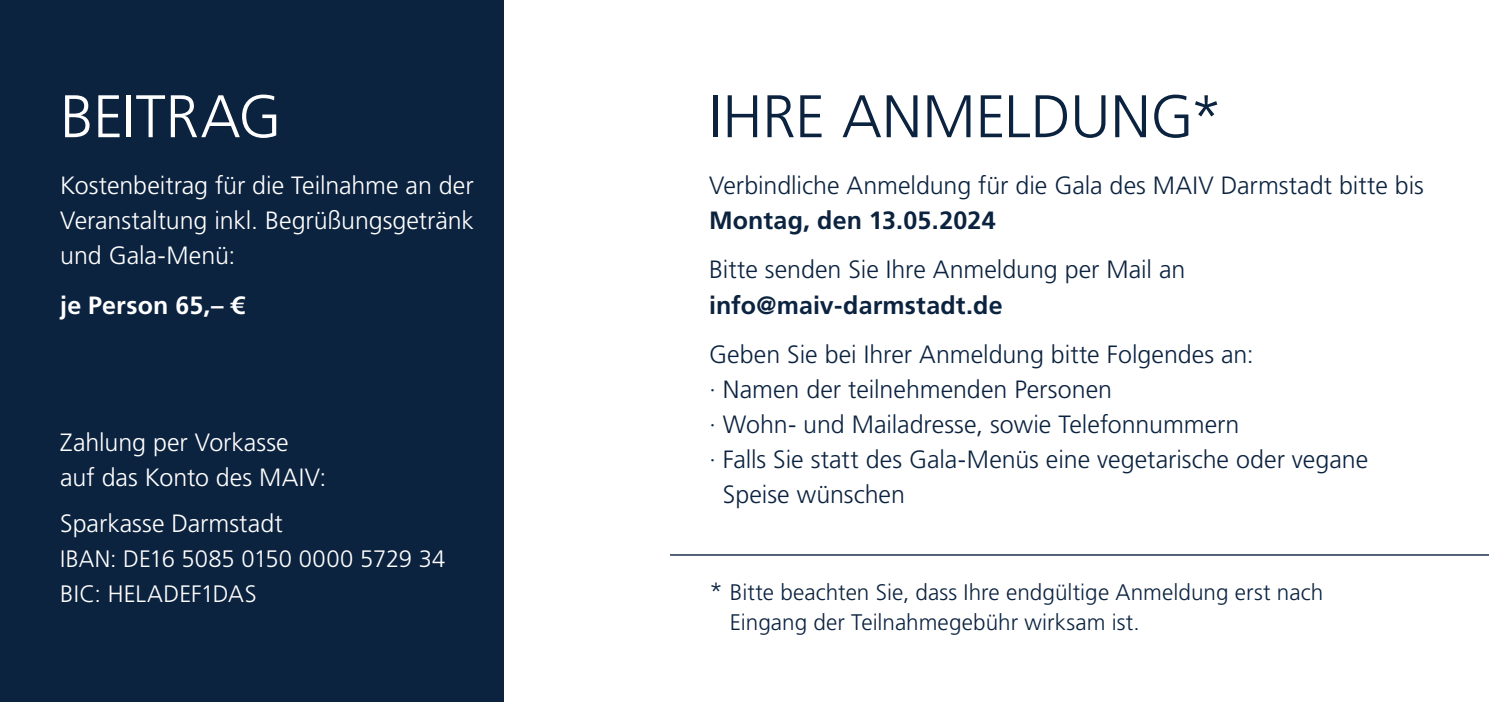
<style>
.page{position:relative;width:1489px;height:702px;background:#fff}
.page>*{position:absolute;margin:0;border:0;box-sizing:border-box;transform-origin:0 0}
.t1{font:300 60px "Frutiger LT Pro";color:#0c2340}
.t2{font:300 60px "Frutiger LT Pro";letter-spacing:-.005em;color:#fff}
.t3{font:300 25px "Frutiger LT Pro";color:#0c2340}
.t4{font:300 25px/35px "Frutiger LT Pro";letter-spacing:-.005em;color:#fff;text-align:justify}
.t5{font:700 25px "Frutiger LT Pro";letter-spacing:.005em;color:#0c2340}
.t6{font:700 25px "Frutiger LT Pro";letter-spacing:.005em;color:#fff}
.t7{font:300 23.75px/35px "Frutiger LT Pro";letter-spacing:.005em;color:#fff}
.t8{font:300 22.5px/30px "Frutiger LT Pro";color:#0c2340}
.s1{font-size:25px}
</style>
<div class="page">
<div style="left:0;top:0;width:503px;height:702px;background:#0c2340"></div>
<hr style="left:670px;top:554px;width:818px;height:1px;background:#0c2340">
<h1 class="t2" style="left:60px;top:82px;width:223px">BEITRAG</h1>
<h1 class="t1" style="left:709px;top:82px;width:515px">IHRE ANMELDUNG*</h1>
<p class="t3" style="left:709px;top:171px;width:716px">Verbindliche Anmeldung für die Gala des MAIV Darmstadt bitte bis</p>
<p class="t5" style="left:709px;top:206px;width:288px">Montag, den 13.05.2024</p>
<p class="t3" style="left:709px;top:255px;width:478px">Bitte senden Sie Ihre Anmeldung per Mail an</p>
<p class="t5" style="left:709px;top:290px;width:295px">info@maiv-darmstadt.de</p>
<p class="t3" style="left:709px;top:339px;width:546px">Geben Sie bei Ihrer Anmeldung bitte Folgendes an:</p>
<p class="t3" style="left:709px;top:374px;width:404px">· Namen der teilnehmenden Personen</p>
<p class="t3" style="left:709px;top:409px;width:532px">· Wohn- und Mailadresse, sowie Telefonnummern</p>
<p class="t3" style="left:709px;top:444px;width:660px">· Falls Sie statt des Gala-Menüs eine vegetarische oder vegane</p>
<p class="t3" style="left:723px;top:479px;width:183px">Speise wünschen</p>
<p class="t4" style="left:60px;top:168px;width:415px">Kostenbeitrag für die Teilnahme an der Veranstaltung inkl. Begrüßungsgetränk und Gala-Menü:</p>
<p class="t6" style="left:60px;top:290px;width:186px">je Person 65,– €</p>
<p class="t4" style="left:60px;top:425px;width:268px">Zahlung per Vorkasse auf das Konto des MAIV:</p>
<p class="t4" style="left:60px;top:506px;width:224px">Sparkasse Darmstadt</p>
<p class="t7" style="left:60px;top:541px;width:386px">IBAN: DE16 5085 0150 0000 5729 34<br>BIC: HELADEF1DAS</p>
<p class="t8" style="left:730px;top:577px;width:595px;text-indent:-21px"><span class="s1">*</span> Bitte beachten Sie, dass Ihre endgültige Anmeldung erst nach<br>Eingang der Teilnahmegebühr wirksam ist.</p>
</div>
